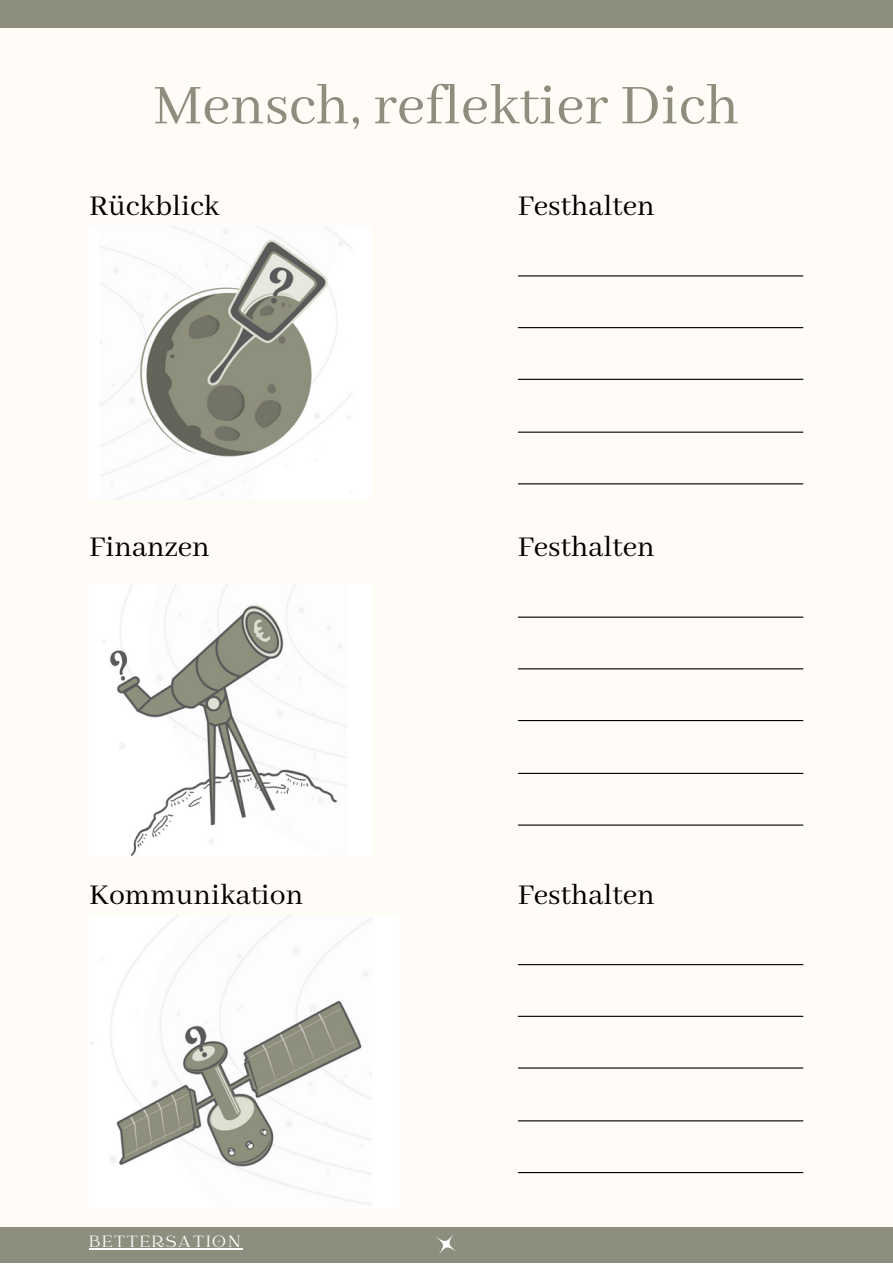
<style>
.page{position:relative;width:893px;height:1264px;background:#fff}
.page>*{position:absolute;margin:0;border:0;box-sizing:border-box;transform-origin:0 0}
.t1{font:61.95px "Abhaya Libre";color:#8e8e7e}
.t2{font:31.8px "Abhaya Libre";color:#000}
.t3{font:18px "Catchy Mager";letter-spacing:.1em;color:#fff}
</style>
<div class="page">
<div style="left:0;top:0;width:892px;height:1262px;background:#fffbf7"></div>
<hr style="left:518px;top:275px;width:284px;height:1px;background:#000">
<hr style="left:518px;top:327px;width:284px;height:1px;background:#000">
<hr style="left:518px;top:379px;width:284px;height:1px;background:#000">
<hr style="left:518px;top:431px;width:284px;height:2px;background:#000">
<hr style="left:518px;top:483px;width:284px;height:1px;background:#000">
<hr style="left:518px;top:616px;width:284px;height:1px;background:#000">
<hr style="left:518px;top:668px;width:284px;height:1px;background:#000">
<hr style="left:518px;top:720px;width:284px;height:1px;background:#000">
<hr style="left:518px;top:772px;width:284px;height:2px;background:#000">
<hr style="left:518px;top:824px;width:284px;height:1px;background:#000">
<hr style="left:518px;top:964px;width:284px;height:1px;background:#000">
<hr style="left:518px;top:1015px;width:284px;height:1px;background:#000">
<hr style="left:518px;top:1067px;width:284px;height:1px;background:#000">
<hr style="left:518px;top:1120px;width:284px;height:1px;background:#000">
<hr style="left:518px;top:1171px;width:284px;height:2px;background:#000">
<div style="left:0;top:0;width:892px;height:28px;background:#8e8e7e"></div>
<div style="left:0;top:1227px;width:892px;height:35px;background:#8e8e7e"></div>
<svg style="left:436px;top:1234px;width:20px;height:20px"></svg>
<img style="left:100px;top:226px;width:252px;height:273px">
<img style="left:103px;top:584px;width:244px;height:272px">
<img style="left:91px;top:915px;width:281px;height:290px">
<hr style="left:89px;top:1248px;width:153px;height:1px;background:#fff">
<h1 class="t1" style="left:153px;top:71px;width:587px">Mensch, reflektier Dich</h1>
<p class="t2" style="left:89px;top:188px;width:131px">Rückblick</p>
<p class="t2" style="left:517px;top:188px;width:139px">Festhalten</p>
<p class="t2" style="left:89px;top:529px;width:122px">Finanzen</p>
<p class="t2" style="left:517px;top:529px;width:139px">Festhalten</p>
<p class="t2" style="left:89px;top:876px;width:216px">Kommunikation</p>
<p class="t2" style="left:517px;top:876px;width:139px">Festhalten</p>
<p class="t3" style="left:89px;top:1232px;width:153px">BETTERSATION</p>
</div>
